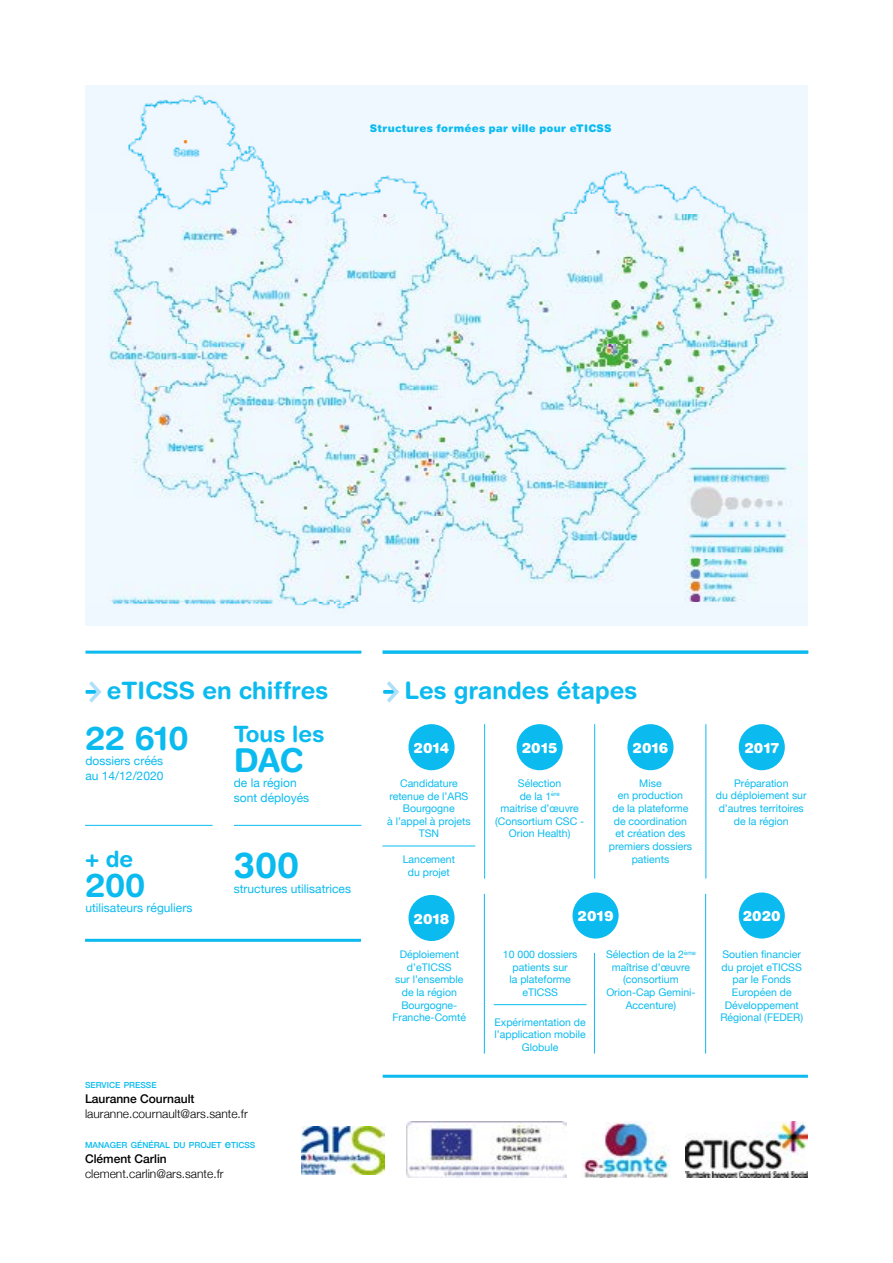
<style>
.page{position:relative;width:893px;height:1263px;background:#fff}
.page>*{position:absolute;margin:0;border:0;box-sizing:border-box;transform-origin:0 0}
.t1{font:700 36px "Helvetica Rounded";color:#0bbbef}
.t2{font:700 33px "Helvetica Rounded";color:#0bbbef}
.t3{font:700 24px "Helvetica Rounded";color:#0bbbef}
.t4{font:700 22.5px "Helvetica Rounded";color:#0bbbef}
.t5{font:900 14.25px "Helvetica Rounded";color:#fff}
.t6{font:12px/15px "Helvetica Neue";color:#0bbbef}
.t7{font:300 12px "Helvetica Neue";color:#000}
.t8{font:500 12px "Helvetica Neue";color:#000}
.t9{font:10.5px/12.6px "Helvetica Neue";color:#0bbbef;text-align:center}
.t10{font:900 10.5px "Helvetica Rounded";letter-spacing:.025em;color:#0bbbef}
.t11{font:500 8.4px "Helvetica Neue";color:#0bbbef}
.s1{font-size:11.25px}
</style>
<div class="page">
<img style="left:86px;top:85px;width:722px;height:540px">
<hr style="left:383px;top:1075px;width:425px;height:3px;background:#0bbbef">
<svg style="left:383px;top:681px;width:16px;height:21px"></svg>
<hr style="left:382px;top:846px;width:93px;height:1px;background:#0bbbef">
<div style="left:408px;top:724px;width:47px;height:46px;background:#0bbbef;border-radius:50%"></div>
<hr style="left:484px;top:724px;width:1px;height:154px;background:#0bbbef">
<hr style="left:594px;top:724px;width:1px;height:154px;background:#0bbbef">
<hr style="left:705px;top:724px;width:1px;height:154px;background:#0bbbef">
<div style="left:517px;top:724px;width:46px;height:46px;background:#0bbbef;border-radius:50%"></div>
<div style="left:627px;top:724px;width:46px;height:46px;background:#0bbbef;border-radius:50%"></div>
<div style="left:739px;top:724px;width:46px;height:46px;background:#0bbbef;border-radius:50%"></div>
<hr style="left:494px;top:1004px;width:93px;height:1px;background:#0bbbef">
<div style="left:408px;top:895px;width:47px;height:46px;background:#0bbbef;border-radius:50%"></div>
<hr style="left:484px;top:894px;width:1px;height:159px;background:#0bbbef">
<hr style="left:594px;top:953px;width:1px;height:100px;background:#0bbbef">
<hr style="left:705px;top:894px;width:1px;height:159px;background:#0bbbef">
<div style="left:572px;top:892px;width:47px;height:46px;background:#0bbbef;border-radius:50%"></div>
<div style="left:739px;top:892px;width:46px;height:46px;background:#0bbbef;border-radius:50%"></div>
<svg style="left:86px;top:681px;width:16px;height:21px"></svg>
<hr style="left:383px;top:651px;width:425px;height:3px;background:#0bbbef">
<hr style="left:85px;top:825px;width:128px;height:1px;background:#0bbbef">
<hr style="left:86px;top:651px;width:275px;height:3px;background:#0bbbef">
<hr style="left:85px;top:939px;width:276px;height:3px;background:#0bbbef">
<hr style="left:234px;top:825px;width:127px;height:1px;background:#0bbbef">
<img style="left:686px;top:1122px;width:122px;height:56px">
<img style="left:302px;top:1126px;width:83px;height:49px">
<img style="left:406px;top:1122px;width:160px;height:56px">
<img style="left:582px;top:1121px;width:87px;height:57px">
<p class="t10" style="left:370px;top:121px;width:243px">Structures formées par ville pour eTICSS</p>
<h3 class="t3" style="left:107px;top:676px;width:223px">eTICSS en chiffres</h3>
<h2 class="t2" style="left:86px;top:718px;width:105px">22 610</h2>
<p class="t6" style="left:86px;top:754px;width:79px">dossiers créés au 14/12/2020</p>
<h3 class="t4" style="left:234px;top:720px;width:92px">Tous les</h3>
<h2 class="t2" style="left:234px;top:740px;width:71px">DAC</h2>
<p class="t6" style="left:234px;top:776px;width:77px">de la région sont déployés</p>
<h3 class="t4" style="left:86px;top:845px;width:49px">+ de</h3>
<h2 class="t2" style="left:86px;top:865px;width:61px">200</h2>
<p class="t6" style="left:86px;top:901px;width:108px">utilisateurs réguliers</p>
<h1 class="t1" style="left:234px;top:843px;width:67px">300</h1>
<p class="t6" style="left:234px;top:881px;width:119px">structures utilisatrices</p>
<p class="t11" style="left:85px;top:1078px;width:73px">SERVICE PRESSE</p>
<p class="t8" style="left:85px;top:1089px;width:111px">Lauranne Cournault</p>
<p class="t7" style="left:85px;top:1104px;width:164px">lauranne.cournault@ars.sante.fr</p>
<p class="t11" style="left:85px;top:1138px;width:172px">MANAGER GÉNÉRAL DU PROJET <span class="s1">e</span>TICSS</p>
<p class="t8" style="left:85px;top:1149px;width:83px">Clément Carlin</p>
<p class="t7" style="left:85px;top:1164px;width:140px">clement.carlin@ars.sante.fr</p>
<h3 class="t3" style="left:404px;top:676px;width:234px">Les grandes étapes</h3>
<h3 class="t5" style="left:414px;top:739px;width:37px">2014</h3>
<h3 class="t5" style="left:522px;top:739px;width:37px">2015</h3>
<h3 class="t5" style="left:632px;top:739px;width:37px">2016</h3>
<h3 class="t5" style="left:744px;top:739px;width:36px">2017</h3>
<p class="t9" style="left:387px;top:777px;width:85px">Candidature retenue de l’ARS<br>Bourgogne<br>à l’appel à projets<br>TSN</p>
<p class="t9" style="left:403px;top:854px;width:54px">Lancement du projet</p>
<p class="t9" style="left:495px;top:777px;width:91px">Sélection<br>de la 1<sup>ère<br></sup>maitrise d’œuvre (Consortium CSC -<br>Orion Health)</p>
<p class="t9" style="left:609px;top:777px;width:85px">Mise<br>en production<br>de la plateforme de coordination et création des premiers dossiers patients</p>
<p class="t9" style="left:716px;top:777px;width:92px">Préparation<br>du déploiement sur d’autres territoires de la région</p>
<h3 class="t5" style="left:414px;top:909px;width:37px">2018</h3>
<h3 class="t5" style="left:578px;top:907px;width:37px">2019</h3>
<h3 class="t5" style="left:743px;top:907px;width:40px">2020</h3>
<p class="t9" style="left:392px;top:949px;width:75px">Déploiement d’eTICSS<br>sur l’ensemble de la région<br>Bourgogne-<br>Franche-Comté</p>
<p class="t9" style="left:503px;top:949px;width:76px">10 000 dossiers patients sur<br>la plateforme eTICSS</p>
<p class="t9" style="left:495px;top:1016px;width:93px">Expérimentation de l’application mobile<br>Globule</p>
<p class="t9" style="left:606px;top:949px;width:91px">Sélection de la 2<sup>ème </sup>maîtrise d’œuvre (consortium<br>Orion-Cap Gemini-<br>Accenture)</p>
<p class="t9" style="left:720px;top:949px;width:84px">Soutien financier du projet eTICSS par le Fonds<br>Européen de<br>Développement<br>Régional (FEDER)</p>
</div>
